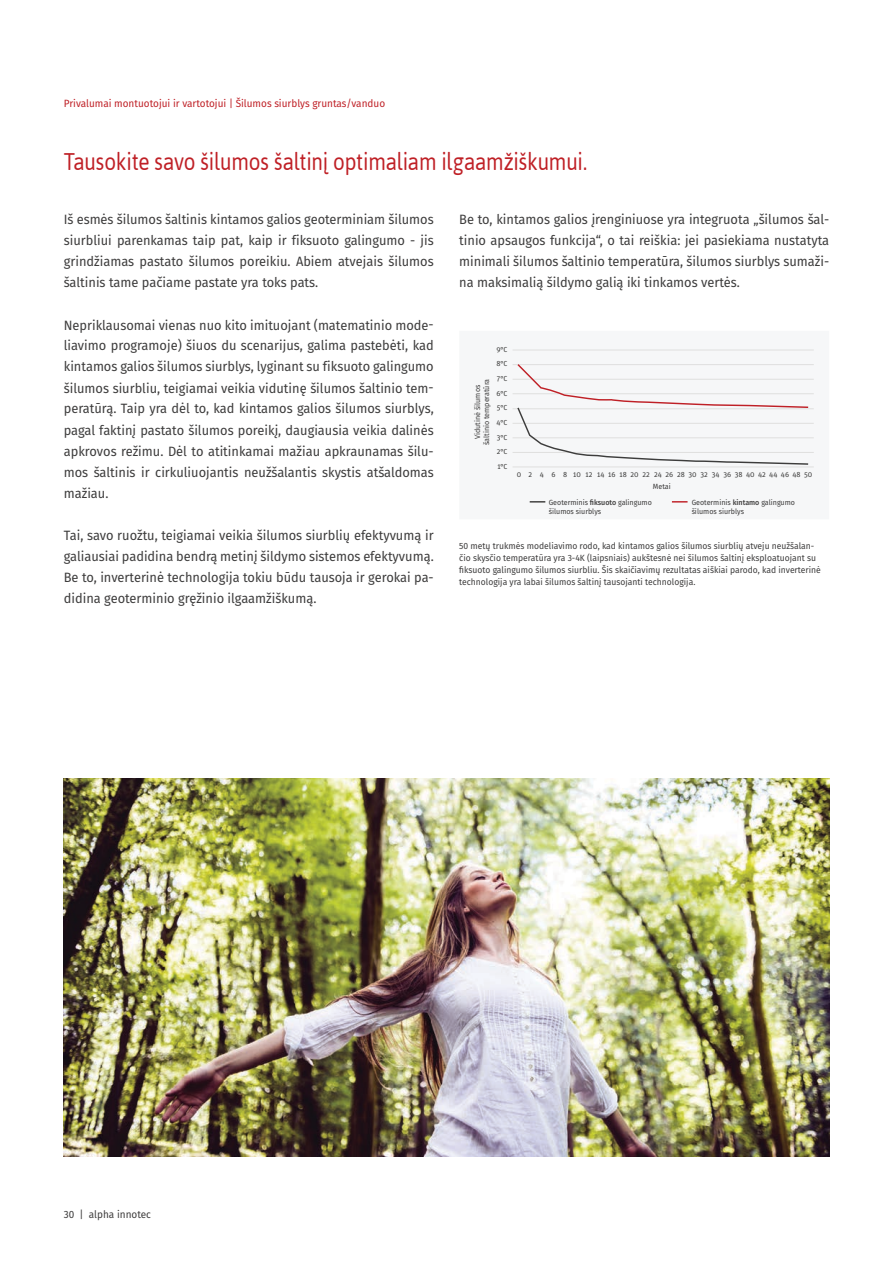
<style>
.page{position:relative;width:893px;height:1263px;background:#fff}
.page>*{position:absolute;margin:0;border:0;box-sizing:border-box;transform-origin:0 0}
.t1{font:27px "Jaldi";letter-spacing:-.01em;color:#bf2026;scale:.88 1}
.t2{font:13.5px/21px "Fira Sans";color:#3d3c3c;text-align:justify;scale:.95 1}
.t3{font:10.5px "Fira Sans";color:#bf2026;scale:.95 1}
.t4{font:10.5px "Fira Sans";color:#3d3c3c;scale:.95 1}
.t5{font:9px/12px "Fira Sans";color:#3d3c3c;scale:.95 1}
.t6{font:7.5px/9px "Fira Sans";color:#3d3c3c;scale:.95 1}
.t7{font:7.2px/14.7px "Unit Pro";color:#3d3d3c;text-align:justify}
.s1{font-weight:500}
</style>
<div class="page">
<div style="left:459px;top:331px;width:370px;height:188px;background:#f6f7f8"></div>
<hr style="left:513px;top:350px;width:301px;height:1px;background:#dfdfde">
<hr style="left:513px;top:364px;width:301px;height:1px;background:#dfdfde">
<hr style="left:513px;top:379px;width:301px;height:1px;background:#dfdfde">
<hr style="left:513px;top:393px;width:301px;height:1px;background:#dfdfde">
<hr style="left:513px;top:408px;width:301px;height:1px;background:#dfdfde">
<hr style="left:513px;top:423px;width:301px;height:1px;background:#dfdfde">
<hr style="left:513px;top:437px;width:301px;height:1px;background:#dfdfde">
<hr style="left:513px;top:452px;width:301px;height:1px;background:#dfdfde">
<hr style="left:513px;top:467px;width:301px;height:1px;background:#dfdfde">
<svg style="left:517px;top:364px;width:292px;height:101px"></svg>
<svg style="left:530px;top:501px;width:15px;height:1px"></svg>
<svg style="left:672px;top:501px;width:16px;height:1px"></svg>
<img style="left:64px;top:779px;width:765px;height:378px">
<p class="t3" style="left:64px;top:95px;width:340px">Privalumai montuotojui ir vartotojui | Šilumos siurblys gruntas/vanduo</p>
<h1 class="t1" style="left:64px;top:139px;width:596px">Tausokite savo šilumos šaltinį optimaliam ilgaamžiškumui.</h1>
<p class="t2" style="left:64px;top:209px;width:391px">Iš esmės šilumos šaltinis kintamos galios geoterminiam šilumos siurbliui parenkamas taip pat, kaip ir fiksuoto galingumo - jis grindžiamas pastato šilumos poreikiu. Abiem atvejais šilumos šaltinis tame pačiame pastate yra toks pats.</p>
<p class="t2" style="left:64px;top:314px;width:391px">Nepriklausomai vienas nuo kito imituojant (matematinio mode&shy;liavimo programoje) šiuos du scenarijus, galima pastebėti, kad kintamos galios šilumos siurblys, lyginant su fiksuoto galingumo šilumos siurbliu, teigiamai veikia vidutinę šilumos šaltinio tem&shy;peratūrą. Taip yra dėl to, kad kintamos galios šilumos siurblys, pagal faktinį pastato šilumos poreikį, daugiausia veikia dalinės apkrovos režimu. Dėl to atitinkamai mažiau apkraunamas šilu&shy;mos šaltinis ir cirkuliuojantis neužšalantis skystis atšaldomas mažiau.</p>
<p class="t2" style="left:64px;top:524px;width:391px">Tai, savo ruožtu, teigiamai veikia šilumos siurblių efektyvumą ir galiausiai padidina bendrą metinį šildymo sistemos efektyvumą.<br>Be to, inverterinė technologija tokiu būdu tausoja ir gerokai pa&shy;didina geoterminio gręžinio ilgaamžiškumą.</p>
<p class="t2" style="left:459px;top:209px;width:391px">Be to, kintamos galios įrenginiuose yra integruota „šilumos šal&shy;tinio apsaugos funkcija“, o tai reiškia: jei pasiekiama nustatyta minimali šilumos šaltinio temperatūra, šilumos siurblys sumaži&shy;na maksimalią šildymo galią iki tinkamos vertės.</p>
<p class="t7" style="left:496px;top:341px;width:13px">9°C 8°C 7°C 6°C 5°C 4°C 3°C 2°C 1°C</p>
<p class="t6" style="left:473px;top:445px;width:71px;text-align:center;rotate:-90deg">Vidutinė šilumos šaltinio temperatūra</p>
<p class="t7" style="left:517px;top:466px;width:297px">0 2 4 6 8 10 12 1416182022 2426283032343638404244464850</p>
<p class="t6" style="left:653px;top:481px;width:20px">Metai</p>
<p class="t6" style="left:549px;top:497px;width:110px">Geoterminis <span class="s1">fiksuoto</span> galingumo šilumos siurblys</p>
<p class="t6" style="left:692px;top:497px;width:110px">Geoterminis <span class="s1">kintamo</span> galingumo šilumos siurblys</p>
<p class="t5" style="left:459px;top:540px;width:382px">50 metų trukmės modeliavimo rodo, kad kintamos galios šilumos siurblių atveju neužšalan&shy;čio skysčio temperatūra yra 3-4K (laipsniais) aukštesnė nei šilumos šaltinį eksploatuojant su fiksuoto galingumo šilumos siurbliu. Šis skaičiavimų rezultatas aiškiai parodo, kad inverterinė technologija yra labai šilumos šaltinį tausojanti technologija.</p>
<p class="t4" style="left:64px;top:1206px;width:93px">30 | alpha innotec</p>
</div>
